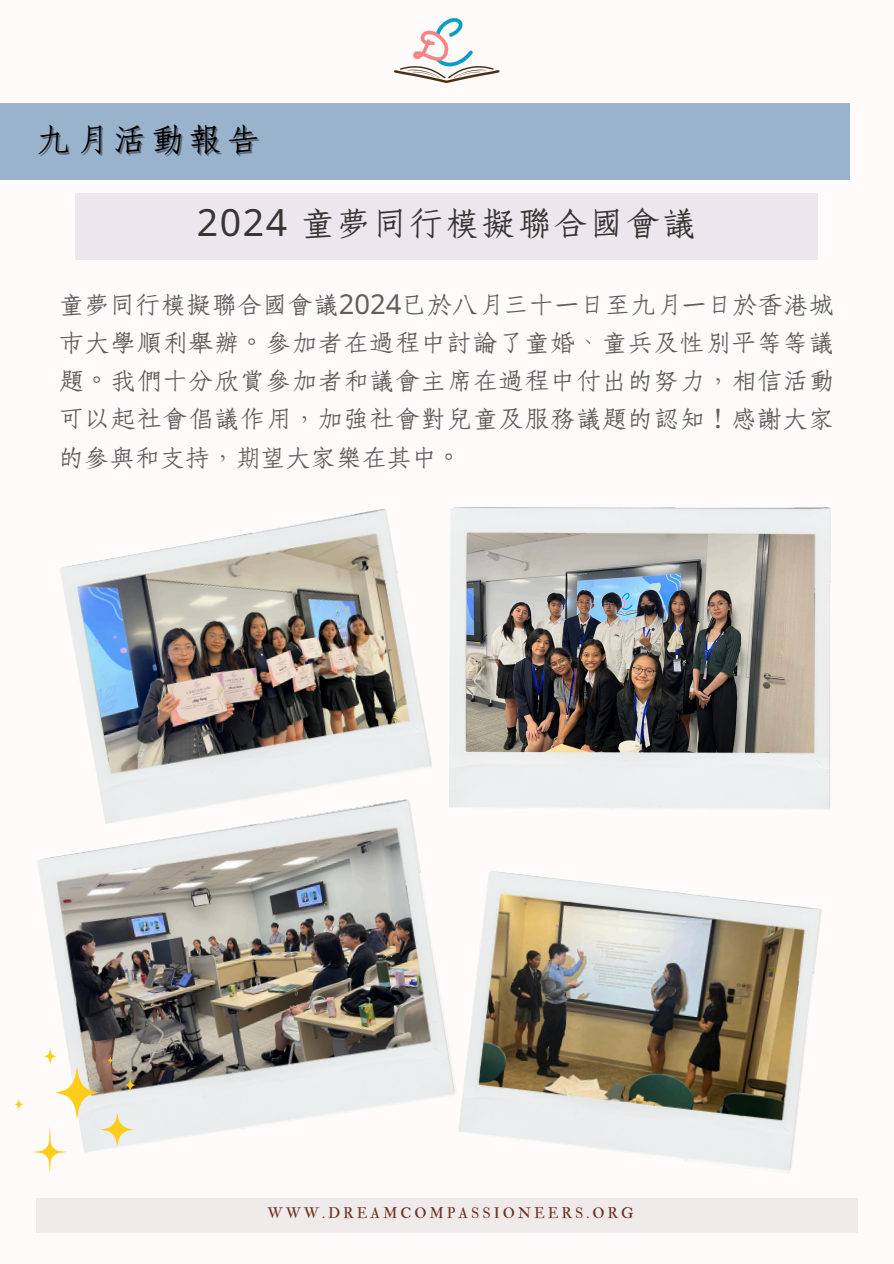
<style>
.page{position:relative;width:894px;height:1264px;background:#fff}
.page>*{position:absolute;margin:0;border:0;box-sizing:border-box;transform-origin:0 0}
.t1{font:37.5px "cw Te X Fang Song";letter-spacing:.045em;color:#363633}
.t2{font:36.6px "cw Te X Fang Song";letter-spacing:.115em;color:#000}
.t3{font:27.45px/38.2px "cw Te X Fang Song";letter-spacing:.025em;color:#625e5d;text-align:justify}
.t4{font:14.85px "IM FELL Double Pica Roman";letter-spacing:.2em;color:#6d3022}
.s1{font-family:"Noto Sans"}
</style>
<div class="page">
<div style="left:0;top:0;width:893px;height:1263px;background:#fffbfa"></div>
<div style="left:36px;top:1197px;width:820px;height:35px;background:#efebea"></div>
<img style="left:394px;top:18px;width:105px;height:65px">
<div style="left:0;top:103px;width:850px;height:76px;background:#9ab3cc"></div>
<div style="left:75px;top:193px;width:742px;height:66px;background:#ece6ed"></div>
<img style="left:449px;top:508px;width:381px;height:302px">
<img style="left:37px;top:798px;width:420px;height:346px">
<img style="left:458px;top:871px;width:363px;height:302px">
<img style="left:59px;top:508px;width:374px;height:319px">
<svg style="left:14px;top:1098px;width:9px;height:12px"></svg>
<svg style="left:33px;top:1047px;width:103px;height:126px"></svg>
<p class="t2" style="left:37px;top:123px;width:225px">九月活動報告</p>
<p class="t1" style="left:197px;top:206px;width:501px"><span class="s1">2024</span> 童夢同行模擬聯合國會議</p>
<h1 class="t3" style="left:59px;top:286px;width:776px">童夢同行模擬聯合國會議<span class="s1">2024</span>已於八月三十一日至九月一日於香港城市大學順利舉辦。參加者在過程中討論了童婚、童兵及性別平等等議題。我們十分欣賞參加者和議會主席在過程中付出的努力，相信活動可以起社會倡議作用，加強社會對兒童及服務議題的認知！感謝大家的參與和支持，期望大家樂在其中。</h1>
<p class="t4" style="left:267px;top:1204px;width:367px">WWW.DREAMCOMPASSIONEERS.ORG</p>
</div>
